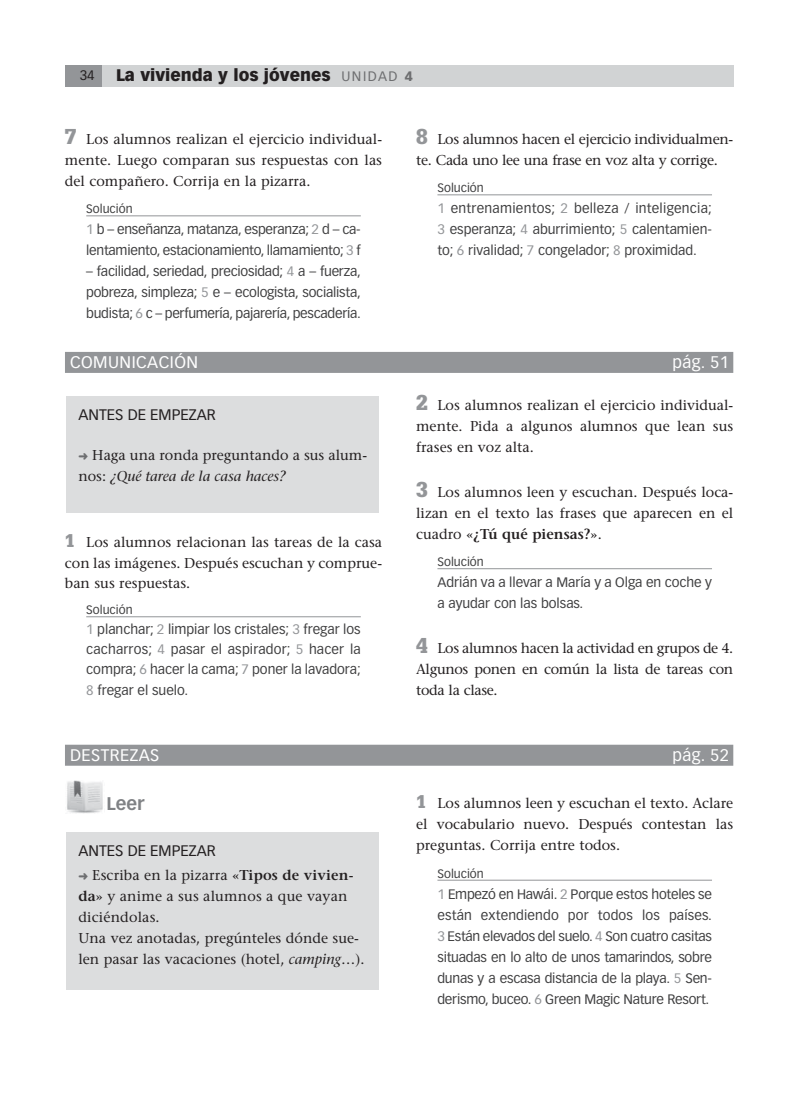
<style>
.page{position:relative;width:808px;height:1106px;background:#fff}
.page>*{position:absolute;margin:0;border:0;box-sizing:border-box;transform-origin:0 0}
.t1{font:700 18px "Vectora LT Std";color:#808285}
.t2{font:16.5px "Vectora LT Std";letter-spacing:.03em;color:#fff}
.t3{font:900 16.5px "Vectora LT Std";color:#231f20}
.t4{font:15px "Vectora LT Std";color:#231f20}
.t5{font:500 14.25px/21px "Stone Serif Std";color:#231f20;text-align:justify}
.t6{font:500 14.25px/21px "Stone Serif Std";letter-spacing:-.025em;color:#231f20}
.t7{font:13.5px/21px "Vectora LT Std";letter-spacing:-.015em;color:#404041;text-align:justify}
.t8{font:13.5px "Vectora LT Std";color:#231f20}
.t9{font:12px "Vectora LT Std";color:#404041}
.s1{font-weight:400;font-size:13.5px;color:#6d6e70}
.s2{font-size:13.5px;color:#6d6e70}
.s3{font-family:"Glypha LT Std";font-weight:900;font-size:21px;color:#939598}
.s4{color:#939598}
.s5{font-style:italic}
.s6{font-family:"Glypha LT Std";font-weight:900;font-size:18px;color:#939598}
.s7{font-weight:600}
</style>
<div class="page">
<div style="left:65px;top:65px;width:667px;height:21px;background:#d1d3d4"></div>
<div style="left:65px;top:65px;width:36px;height:21px;background:#939598"></div>
<hr style="left:86px;top:216px;width:274px;height:1px;background:#939598">
<hr style="left:437px;top:195px;width:274px;height:1px;background:#939598">
<div style="left:65px;top:352px;width:667px;height:21px;background:#939598"></div>
<div style="left:65px;top:744px;width:667px;height:21px;background:#939598"></div>
<hr style="left:86px;top:616px;width:274px;height:1px;background:#939598">
<hr style="left:437px;top:568px;width:274px;height:1px;background:#939598">
<div style="left:66px;top:396px;width:313px;height:116px;background:#dcddde"></div>
<hr style="left:437px;top:880px;width:274px;height:1px;background:#939598">
<img style="left:67px;top:780px;width:36px;height:33px">
<div style="left:66px;top:832px;width:313px;height:157px;background:#dcddde"></div>
<p class="t8" style="left:80px;top:69px;width:17px">34</p>
<p class="t3" style="left:116px;top:67px;width:298px">La vivienda y los jóvenes <span class="s1">UNIDAD</span> <span class="s2">4</span></p>
<p class="t5" style="left:65px;top:129px;width:318px"><span class="s3">7</span> Los alumnos realizan el ejercicio individual&shy;mente. Luego comparan sus respuestas con las del compañero. Corrija en la pizarra.</p>
<p class="t9" style="left:86px;top:203px;width:48px">Solución</p>
<p class="t7" style="left:86px;top:220px;width:276px"><span class="s4">1</span> b – enseñanza, matanza, esperanza; <span class="s4">2</span> d – ca&shy;lentamiento, estacionamiento, llamamiento; <span class="s4">3</span> f</p>
<p class="t7" style="left:86px;top:262px;width:276px">– facilidad, seriedad, preciosidad; <span class="s4">4</span> a – fuerza, pobreza, simpleza; <span class="s4">5</span> e – ecologista, socialista, budista; <span class="s4">6</span> c – perfumería, pajarería, pescadería.</p>
<p class="t6" style="left:416px;top:129px;width:318px"><span class="s3">8</span> Los alumnos hacen el ejercicio individualmen&shy;te. Cada uno lee una frase en voz alta y corrige.</p>
<p class="t9" style="left:437px;top:182px;width:48px">Solución</p>
<p class="t7" style="left:437px;top:199px;width:276px"><span class="s4">1</span> entrenamientos; <span class="s4">2</span> belleza / inteligencia; <span class="s4">3</span> esperanza; <span class="s4">4</span> aburrimiento; <span class="s4">5</span> calentamien&shy;to; <span class="s4">6</span> rivalidad; <span class="s4">7</span> congelador; <span class="s4">8</span> proximidad.</p>
<p class="t2" style="left:70px;top:354px;width:129px">COMUNICACIÓN</p>
<p class="t2" style="left:672px;top:354px;width:58px">pág. 51</p>
<p class="t4" style="left:78px;top:407px;width:139px">ANTES DE EMPEZAR</p>
<p class="t5" style="left:78px;top:445px;width:290px;text-indent:14px">Haga una ronda preguntando a sus alum&shy;nos: <span class="s5">¿Qué tarea de la casa haces?</span></p>
<p class="t5" style="left:65px;top:533px;width:318px;line-height:20.1px"><span class="s6">1</span> Los alumnos relacionan las tareas de la casa con las imágenes. Después escuchan y comprue&shy;ban sus respuestas.</p>
<p class="t9" style="left:86px;top:604px;width:48px">Solución</p>
<p class="t7" style="left:86px;top:620px;width:276px;line-height:20.1px"><span class="s4">1</span> planchar; <span class="s4">2</span> limpiar los cristales; <span class="s4">3</span> fregar los cacharros; <span class="s4">4</span> pasar el aspirador; <span class="s4">5</span> hacer la compra; <span class="s4">6</span> hacer la cama; <span class="s4">7</span> poner la lavadora; <span class="s4">8</span> fregar el suelo.</p>
<p class="t5" style="left:416px;top:395px;width:318px"><span class="s3">2</span> Los alumnos realizan el ejercicio individual&shy;mente. Pida a algunos alumnos que lean sus frases en voz alta.</p>
<p class="t5" style="left:416px;top:482px;width:318px"><span class="s3">3</span> Los alumnos leen y escuchan. Después loca&shy;lizan en el texto las frases que aparecen en el cuadro <span class="s7">«¿Tú qué piensas?»</span>.</p>
<p class="t9" style="left:437px;top:556px;width:48px">Solución</p>
<p class="t7" style="left:437px;top:572px;width:276px">Adrián va a llevar a María y a Olga en coche y a ayudar con las bolsas.</p>
<p class="t5" style="left:416px;top:638px;width:318px"><span class="s3">4</span> Los alumnos hacen la actividad en grupos de 4.<br>Algunos ponen en común la lista de tareas con toda la clase.</p>
<p class="t2" style="left:70px;top:747px;width:91px">DESTREZAS</p>
<p class="t2" style="left:672px;top:747px;width:58px">pág. 52</p>
<p class="t1" style="left:106px;top:795px;width:39px">Leer</p>
<p class="t5" style="left:416px;top:793px;width:318px"><span class="s6">1</span> Los alumnos leen y escuchan el texto. Aclare el vocabulario nuevo. Después contestan las preguntas. Corrija entre todos.</p>
<p class="t9" style="left:437px;top:867px;width:48px">Solución</p>
<p class="t7" style="left:437px;top:884px;width:276px"><span class="s4">1</span> Empezó en Hawái. <span class="s4">2</span> Porque estos hoteles se están extendiendo por todos los países.<br><span class="s4">3</span> Están elevados del suelo. <span class="s4">4</span> Son cuatro casitas situadas en lo alto de unos tamarindos, sobre dunas y a escasa distancia de la playa. <span class="s4">5</span> Sen&shy;derismo, buceo. <span class="s4">6</span> Green Magic Nature Resort.</p>
<p class="t4" style="left:78px;top:843px;width:139px">ANTES DE EMPEZAR</p>
<p class="t5" style="left:78px;top:865px;width:287px;text-align:left;text-indent:14px">Escriba en la pizarra <span class="s7">«Tipos de vivien&shy;da»</span> y anime a sus alumnos a que vayan diciéndolas.<br>Una vez anotadas, pregúnteles dónde sue&shy;len pasar las vacaciones (hotel, <span class="s5">camping</span>…).</p>
</div>
